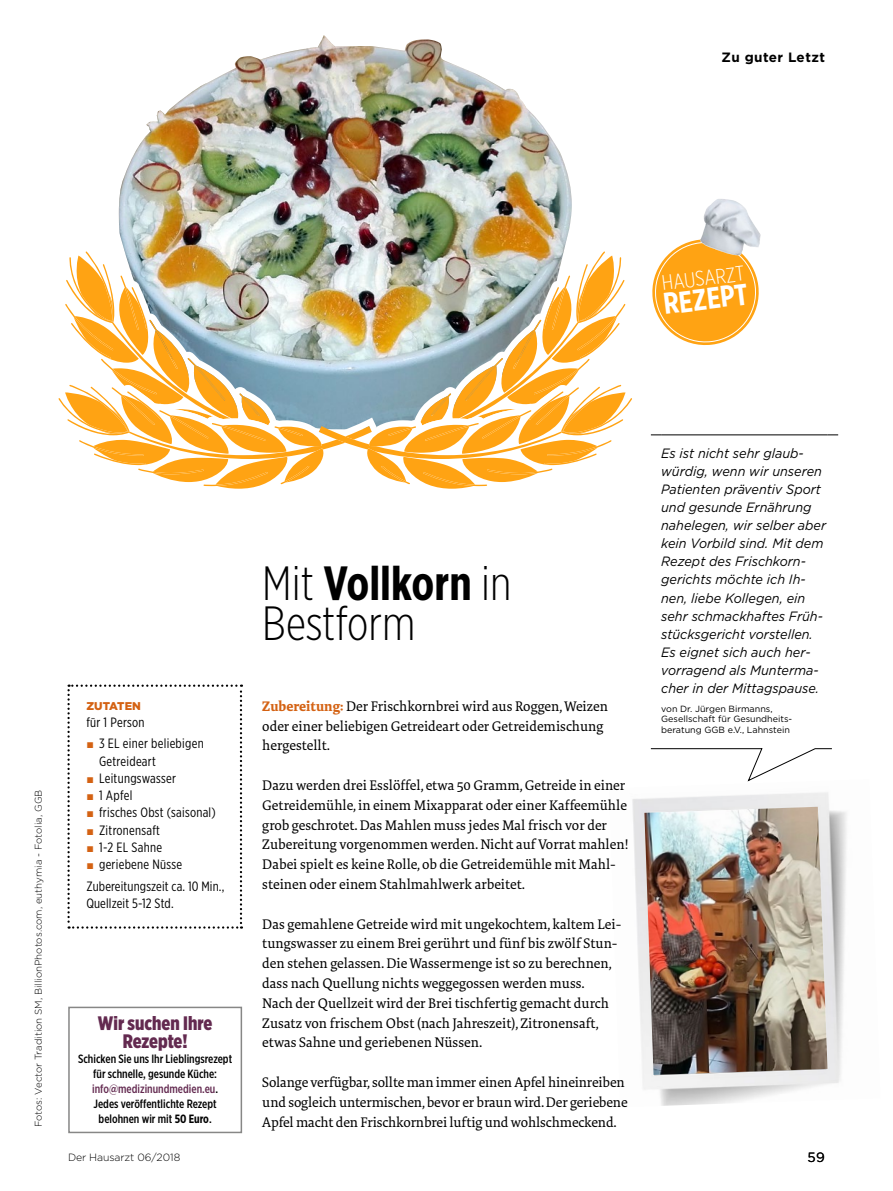
<style>
.page{position:relative;width:893px;height:1191px;background:#fff}
.page>*{position:absolute;margin:0;border:0;box-sizing:border-box;transform-origin:0 0}
.t1{font:300 48px/40.5px "Gotham X Narrow";color:#000}
.t2{font:700 30px "Gotham X Narrow";color:#fff}
.t3{font:300 21px "Gotham X Narrow";color:#fff}
.t4{font:900 19.5px/18px "Gotham X Narrow";color:#632a50;text-align:center}
.t5{font:14.25px/19.8px "Tundra Pro";color:#000}
.t6{font:italic 13.5px/18px "Gotham";color:#000;scale:.94 1}
.t7{font:13.5px/17.2px "Gotham X Narrow";letter-spacing:.02em;color:#000}
.t8{font:700 13.5px "Gotham";letter-spacing:.03em;color:#000}
.t9{font:13.5px "Gotham";color:#000}
.t10{font:500 12px/15px "Gotham X Narrow";color:#000;text-align:center}
.t11{font:900 11.25px "Gotham";letter-spacing:.01em;color:#d46213}
.t12{font:300 10.5px "Gotham";letter-spacing:-.01em;color:#000}
.t13{font:300 9.75px "Gotham";color:#000}
.t14{font:9px/10.5px "Gotham";color:#000}
.s1{color:#d46213}
.s2{color:#632a50}
.s3{font-weight:700}
.s4{font-weight:700;color:#d46213}
</style>
<div class="page">
<img style="left:632px;top:781px;width:215px;height:325px">
<img style="left:633px;top:792px;width:205px;height:296px">
<svg style="left:67px;top:684px;width:175px;height:244px"></svg>
<svg style="left:652px;top:237px;width:109px;height:109px"></svg>
<div style="left:68px;top:1006px;width:174px;height:127px;border:2px solid #878786"></div>
<img style="left:700px;top:199px;width:41px;height:56px">
<hr style="left:661px;top:434px;width:166px;height:1px;background:#000">
<svg style="left:650px;top:748px;width:182px;height:33px"></svg>
<img style="left:119px;top:35px;width:453px;height:216px">
<svg style="left:119px;top:245px;width:208px;height:6px"></svg>
<svg style="left:363px;top:245px;width:209px;height:6px"></svg>
<img style="left:58px;top:251px;width:574px;height:238px">
<img style="left:644px;top:806px;width:183px;height:269px">
<p class="t8" style="left:721px;top:48px;width:105px">Zu guter Letzt</p>
<h3 class="t3" style="left:661px;top:271px;width:84px;rotate:-7deg">HAUSARZT</h3>
<h2 class="t2" style="left:661px;top:285px;width:86px;rotate:-7deg">REZEPT</h2>
<p class="t13" style="left:32px;top:1127px;width:339px;rotate:-90deg">Fotos: Vector Tradition SM, BillionPhotos.com, euthymia - Fotolia, GGB</p>
<p class="t11" style="left:86px;top:698px;width:56px">ZUTATEN</p>
<p class="t7" style="left:86px;top:713px;width:60px">für 1 Person</p>
<p class="t7" style="left:99px;top:735px;width:106px;text-indent:-13px"><span class="s1">▪</span> 3 EL einer beliebigen<br>Getreideart</p>
<p class="t7" style="left:86px;top:769px;width:91px"><span class="s1">▪</span> Leitungswasser</p>
<p class="t7" style="left:86px;top:786px;width:48px"><span class="s1">▪</span> 1 Apfel</p>
<p class="t7" style="left:86px;top:804px;width:131px"><span class="s1">▪</span> frisches Obst (saisonal)</p>
<p class="t7" style="left:86px;top:821px;width:75px"><span class="s1">▪</span> Zitronensaft</p>
<p class="t7" style="left:86px;top:838px;width:77px"><span class="s1">▪</span> 1-2 EL Sahne</p>
<p class="t7" style="left:86px;top:853px;width:140px;line-height:21.5px"><span class="s1">▪</span> geriebene Nüsse<br>Zubereitungszeit ca. 10 Min.,</p>
<p class="t7" style="left:86px;top:894px;width:89px">Quellzeit 5-12 Std.</p>
<h3 class="t4" style="left:98px;top:1014px;width:116px">Wir suchen Ihre<br>Rezepte!</h3>
<p class="t10" style="left:78px;top:1051px;width:156px">Schicken Sie uns Ihr Lieblingsrezept für schnelle, gesunde Küche: <span class="s2">info@medizinundmedien.eu</span>.<br>Jedes veröffentlichte Rezept belohnen wir mit <span class="s3">50 Euro</span>.</p>
<p class="t12" style="left:68px;top:1150px;width:114px">Der Hausarzt 06/2018</p>
<h1 class="t1" style="left:262px;top:562px;width:251px">Mit <span class="s3">Vollkorn</span> in<br>Bestform</h1>
<p class="t5" style="left:262px;top:696px;width:347px"><span class="s4">Zubereitung:</span> Der Frischkornbrei wird aus Roggen, Weizen oder einer beliebigen Getreideart oder Getreidemischung hergestellt.</p>
<p class="t5" style="left:262px;top:775px;width:368px">Dazu werden drei Esslöffel, etwa 50 Gramm, Getreide in einer Getreidemühle, in einem Mixapparat oder einer Kaffeemühle grob geschrotet. Das Mahlen muss jedes Mal frisch vor der Zubereitung vorgenommen werden. Nicht auf Vorrat mahlen!<br>Dabei spielt es keine Rolle, ob die Getreidemühle mit Mahl&shy;steinen oder einem Stahlmahlwerk arbeitet.</p>
<p class="t5" style="left:262px;top:914px;width:361px">Das gemahlene Getreide wird mit ungekochtem, kaltem Lei&shy;tungswasser zu einem Brei gerührt und fünf bis zwölf Stun&shy;den stehen gelassen. Die Wassermenge ist so zu berechnen, dass nach Quellung nichts weggegossen werden muss.<br>Nach der Quellzeit wird der Brei tischfertig gemacht durch Zusatz von frischem Obst (nach Jahreszeit), Zitronensaft, etwas Sahne und geriebenen Nüssen.</p>
<p class="t5" style="left:262px;top:1072px;width:367px">Solange verfügbar, sollte man immer einen Apfel hineinreiben und sogleich untermischen, bevor er braun wird. Der geriebene</p>
<p class="t5" style="left:262px;top:1112px;width:356px">Apfel macht den Frischkornbrei luftig und wohlschmeckend.</p>
<p class="t6" style="left:661px;top:444px;width:177px">Es ist nicht sehr glaub&shy;würdig, wenn wir unseren<br>Patienten präventiv Sport und gesunde Ernährung nahelegen, wir selber aber kein Vorbild sind. Mit dem<br>Rezept des Frischkorn&shy;gerichts möchte ich Ih&shy;nen, liebe Kollegen, ein sehr schmackhaftes Früh&shy;stücksgericht vorstellen.<br>Es eignet sich auch her&shy;vorragend als Munterma&shy;cher in der Mittagspause.</p>
<p class="t14" style="left:661px;top:703px;width:133px">von Dr. Jürgen Birmanns,<br>Gesellschaft für Gesundheits&shy;beratung GGB e.V., Lahnstein</p>
<p class="t9" style="left:808px;top:1148px;width:19px">59</p>
</div>
